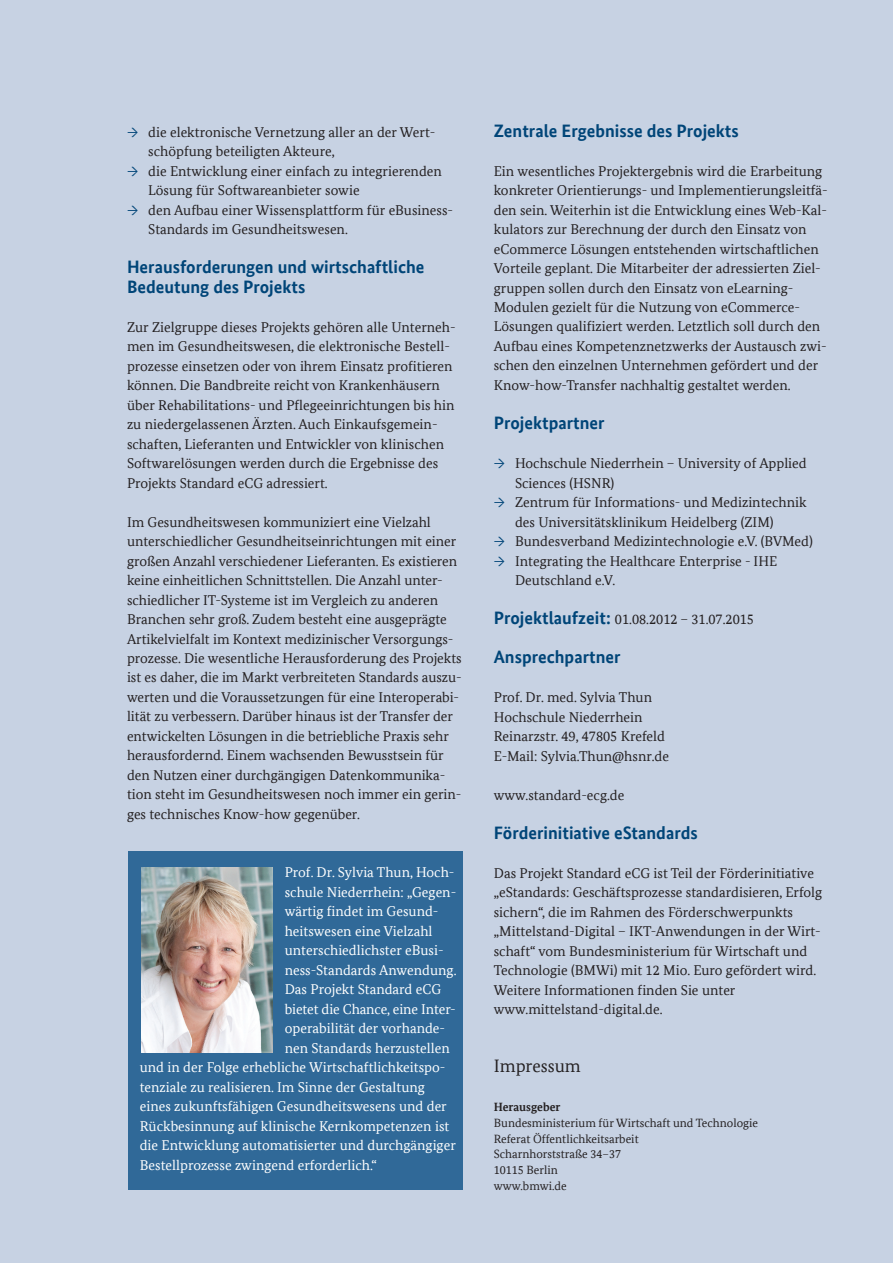
<style>
.page{position:relative;width:893px;height:1263px;background:#c7d2e3}
.page>*{position:absolute;margin:0;border:0;box-sizing:border-box;transform-origin:0 0}
.t1{font:700 18px/19.5px "Bundes Sans Office";color:#004578}
.t2{font:18px "Bundes Serif Office";color:#231f20}
.t3{font:14.25px/19.5px "Bundes Serif Office";color:#231f20}
.t4{font:14.25px "Bundes Serif Office";color:#fff}
.t5{font:12px/15.8px "Bundes Serif Office";color:#231f20}
.t6{font:700 12px "Bundes Serif Office";color:#231f20}
.s1{color:#004578}
.s2{font-family:"Bundes Sans Office";font-weight:700;font-size:18px;color:#004578}
</style>
<div class="page">
<div style="left:128px;top:851px;width:334px;height:339px;background:#306998"></div>
<img style="left:142px;top:868px;width:130px;height:185px">
<p class="t3" style="left:148px;top:122px;width:288px;text-indent:-21px"><span class="s1">→</span> die elektronische Vernetzung aller an der Wert&shy;schöpfung beteiligten Akteure,</p>
<p class="t3" style="left:148px;top:161px;width:295px;text-indent:-21px"><span class="s1">→</span> die Entwicklung einer einfach zu integrierenden<br>Lösung für Softwareanbieter sowie</p>
<p class="t3" style="left:148px;top:200px;width:306px;text-indent:-21px"><span class="s1">→</span> den Aufbau einer Wissensplattform für eBusiness-<br>Standards im Gesundheitswesen.</p>
<p class="t1" style="left:127px;top:257px;width:299px">Herausforderungen und wirtschaftliche<br>Bedeutung des Projekts</p>
<p class="t3" style="left:127px;top:317px;width:330px">Zur Zielgruppe dieses Projekts gehören alle Unterneh&shy;men im Gesundheitswesen, die elektronische Bestell&shy;prozesse einsetzen oder von ihrem Einsatz profitieren können. Die Bandbreite reicht von Krankenhäusern über Rehabilitations- und Pflegeeinrichtungen bis hin zu niedergelassenen Ärzten. Auch Einkaufsgemein&shy;schaften, Lieferanten und Entwickler von klinischen Softwarelösungen werden durch die Ergebnisse des Projekts Standard eCG adressiert.</p>
<p class="t3" style="left:127px;top:512px;width:336px">Im Gesundheitswesen kommuniziert eine Vielzahl unterschiedlicher Gesundheitseinrichtungen mit einer großen Anzahl verschiedener Lieferanten. Es existieren keine einheitlichen Schnittstellen. Die Anzahl unter&shy;schiedlicher IT-Systeme ist im Vergleich zu anderen Branchen sehr groß. Zudem besteht eine ausgeprägte Artikelvielfalt im Kontext medizinischer Versorgungs&shy;prozesse. Die wesentliche Herausforderung des Projekts ist es daher, die im Markt verbreiteten Standards auszu&shy;werten und die Voraussetzungen für eine Interoperabi&shy;lität zu verbessern. Darüber hinaus ist der Transfer der entwickelten Lösungen in die betriebliche Praxis sehr herausfordernd. Einem wachsenden Bewusstsein für den Nutzen einer durchgängigen Datenkommunika&shy;tion steht im Gesundheitswesen noch immer ein gerin&shy;ges technisches Know-how gegenüber.</p>
<p class="t4" style="left:285px;top:864px;width:171px">Prof. Dr. Sylvia Thun, Hoch-</p>
<p class="t4" style="left:285px;top:884px;width:173px">schule Niederrhein: „Gegen-</p>
<p class="t4" style="left:285px;top:903px;width:155px">wärtig findet im Gesund-</p>
<p class="t4" style="left:285px;top:923px;width:149px">heitswesen eine Vielzahl</p>
<p class="t4" style="left:285px;top:942px;width:160px">unterschiedlichster eBusi-</p>
<p class="t4" style="left:285px;top:962px;width:173px">ness-Standards Anwendung.</p>
<p class="t4" style="left:285px;top:981px;width:158px">Das Projekt Standard eCG</p>
<p class="t4" style="left:285px;top:1001px;width:173px">bietet die Chance, eine Inter-</p>
<p class="t4" style="left:285px;top:1020px;width:162px">operabilität der vorhande-</p>
<p class="t4" style="left:285px;top:1040px;width:167px">nen Standards herzustellen</p>
<p class="t4" style="left:140px;top:1059px;width:307px">und in der Folge erhebliche Wirtschaftlichkeitspo-</p>
<p class="t4" style="left:140px;top:1079px;width:287px">tenziale zu realisieren. Im Sinne der Gestaltung</p>
<p class="t4" style="left:140px;top:1098px;width:309px">eines zukunftsfähigen Gesundheitswesens und der</p>
<p class="t4" style="left:140px;top:1118px;width:311px">Rückbesinnung auf klinische Kernkompetenzen ist</p>
<p class="t4" style="left:140px;top:1137px;width:318px">die Entwicklung automatisierter und durchgängiger</p>
<p class="t4" style="left:140px;top:1157px;width:239px">Bestellprozesse zwingend erforderlich.“</p>
<p class="t1" style="left:494px;top:121px;width:246px">Zentrale Ergebnisse des Projekts</p>
<p class="t3" style="left:494px;top:161px;width:335px">Ein wesentliches Projektergebnis wird die Erarbeitung konkreter Orientierungs- und Implementierungsleitfä&shy;den sein. Weiterhin ist die Entwicklung eines Web-Kal&shy;kulators zur Berechnung der durch den Einsatz von eCommerce Lösungen entstehenden wirtschaftlichen Vorteile geplant. Die Mitarbeiter der adressierten Ziel&shy;gruppen sollen durch den Einsatz von eLearning-Modulen gezielt für die Nutzung von eCommerce-Lösungen qualifiziert werden. Letztlich soll durch den Aufbau eines Kompetenznetzwerks der Austausch zwi&shy;schen den einzelnen Unternehmen gefördert und der Know-how-Transfer nachhaltig gestaltet werden.</p>
<p class="t1" style="left:494px;top:413px;width:112px">Projektpartner</p>
<p class="t3" style="left:515px;top:453px;width:293px;text-indent:-21px"><span class="s1">→</span> Hochschule Niederrhein – University of Applied<br>Sciences (HSNR)</p>
<p class="t3" style="left:515px;top:492px;width:293px;text-indent:-21px"><span class="s1">→</span> Zentrum für Informations- und Medizintechnik des Universitätsklinikum Heidelberg (ZIM)</p>
<p class="t3" style="left:494px;top:531px;width:321px"><span class="s1">→</span> Bundesverband Medizintechnologie e.V. (BVMed)</p>
<p class="t3" style="left:515px;top:551px;width:264px;text-indent:-21px"><span class="s1">→</span> Integrating the Healthcare Enterprise - IHE<br>Deutschland e.V.</p>
<p class="t3" style="left:494px;top:609px;width:262px"><span class="s2">Projektlaufzeit:</span> 01.08.2012 – 31.07.2015</p>
<p class="t1" style="left:494px;top:647px;width:128px">Ansprechpartner</p>
<p class="t3" style="left:494px;top:687px;width:177px">Prof. Dr. med. Sylvia Thun<br>Hochschule Niederrhein<br>Reinarzstr. 49, 47805 Krefeld<br>E-Mail: Sylvia.Thun@hsnr.de</p>
<p class="t3" style="left:494px;top:785px;width:132px">www.standard-ecg.de</p>
<p class="t1" style="left:494px;top:823px;width:205px">Förderinitiative eStandards</p>
<p class="t3" style="left:494px;top:863px;width:330px">Das Projekt Standard eCG ist Teil der Förderinitiative „eStandards: Geschäftsprozesse standardisieren, Erfolg sichern“, die im Rahmen des Förderschwerpunkts „Mittelstand-Digital – IKT-Anwendungen in der Wirt&shy;schaft“ vom Bundesministerium für Wirtschaft und Technologie (BMWi) mit 12 Mio. Euro gefördert wird.<br>Weitere Informationen finden Sie unter www.mittelstand-digital.de.</p>
<p class="t2" style="left:494px;top:1055px;width:88px">Impressum</p>
<p class="t6" style="left:494px;top:1100px;width:68px">Herausgeber</p>
<p class="t5" style="left:494px;top:1115px;width:266px">Bundesministerium für Wirtschaft und Technologie<br>Referat Öffentlichkeitsarbeit<br>Scharnhorststraße 34–37<br>10115 Berlin<br>www.bmwi.de</p>
</div>
